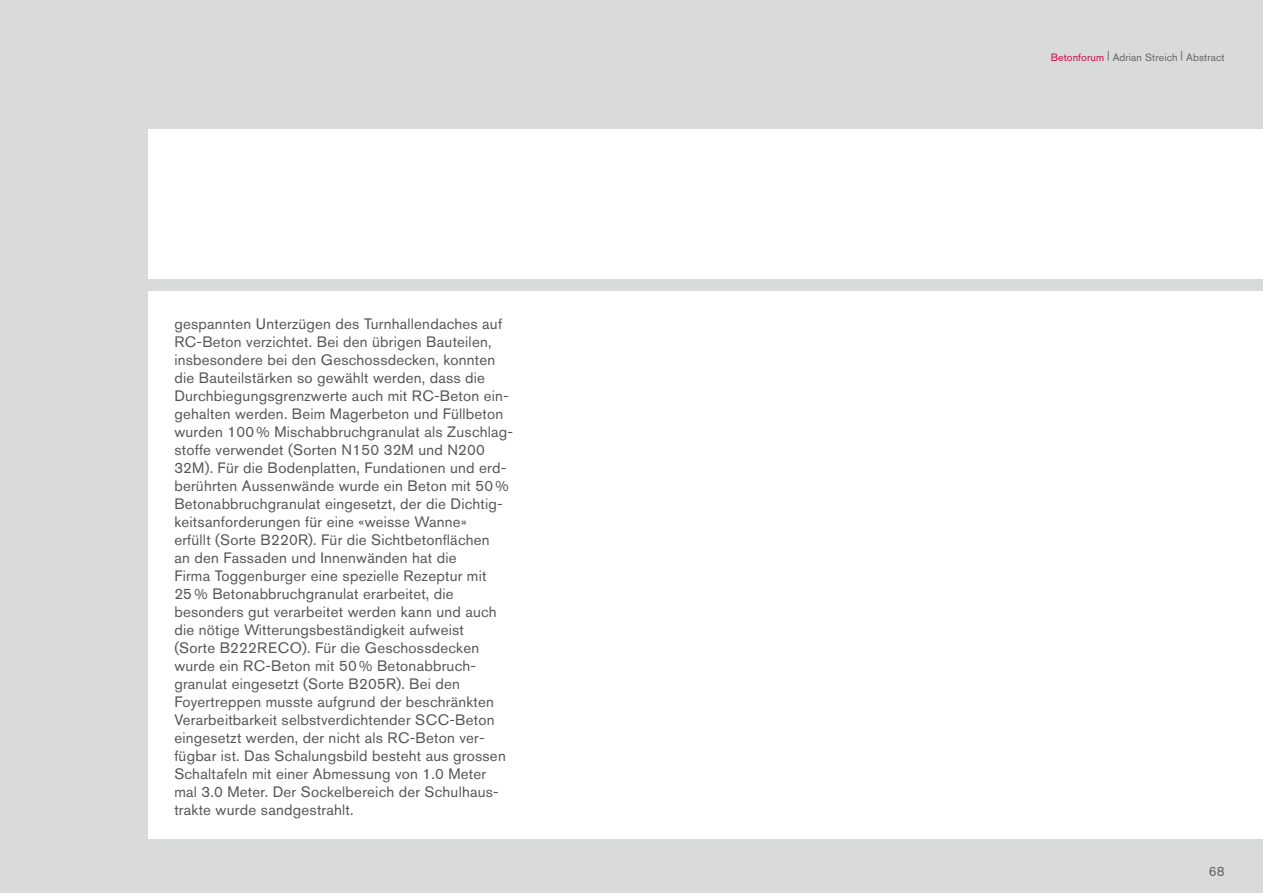
<style>
.page{position:relative;width:1263px;height:893px;background:#d9dada}
.page>*{position:absolute;margin:0;border:0;box-sizing:border-box;transform-origin:0 0}
.t1{font:15px/18px "Akzidenz Grotesk BE";letter-spacing:.015em;color:#565655}
.t2{font:13.5px "Akzidenz Grotesk BE";color:#636362}
.t3{font:10.5px "Akzidenz Grotesk BE";letter-spacing:.01em;color:#636362}
.s1{color:#cd0643}
</style>
<div class="page">
<div style="left:149px;top:130px;width:1114px;height:149px;background:#fff"></div>
<div style="left:149px;top:291px;width:1114px;height:548px;background:#fff"></div>
<p class="t1" style="left:174px;top:315px;width:340px">gespannten Unterzügen des Turnhallendaches auf RC-Beton verzichtet. Bei den übrigen Bauteilen, insbesondere bei den Geschossdecken, konnten die Bauteilstärken so gewählt werden, dass die Durchbiegungsgrenzwerte auch mit RC-Beton ein&shy;gehalten werden. Beim Magerbeton und Füllbeton wurden 100 % Mischabbruchgranulat als Zuschlag&shy;stoffe verwendet (Sorten N150 32M und N200<br>32M). Für die Bodenplatten, Fundationen und erd&shy;berührten Aussenwände wurde ein Beton mit 50 % Betonabbruchgranulat eingesetzt, der die Dichtig&shy;keitsanforderungen für eine «weisse Wanne»<br>erfüllt (Sorte B220R). Für die Sichtbetonflächen<br>an den Fassaden und Innenwänden hat die<br>Firma Toggenburger eine spezielle Rezeptur mit<br>25 % Betonabbruchgranulat erarbeitet, die besonders gut verarbeitet werden kann und auch die nötige Witterungsbeständigkeit aufweist<br>(Sorte B222RECO). Für die Geschossdecken wurde ein RC-Beton mit 50 % Betonabbruch&shy;granulat eingesetzt (Sorte B205R). Bei den Foyertreppen musste aufgrund der beschränkten Verarbeitbarkeit selbstverdichtender SCC-Beton eingesetzt werden, der nicht als RC-Beton ver&shy;fügbar ist. Das Schalungsbild besteht aus grossen Schaltafeln mit einer Abmessung von 1.0 Meter<br>mal 3.0 Meter. Der Sockelbereich der Schulhaus&shy;trakte wurde sandgestrahlt.</p>
<p class="t3" style="left:1051px;top:51px;width:175px"><span class="s1">Betonforum</span> | Adrian Streich | Abstract</p>
<p class="t2" style="left:1209px;top:863px;width:17px">68</p>
</div>
